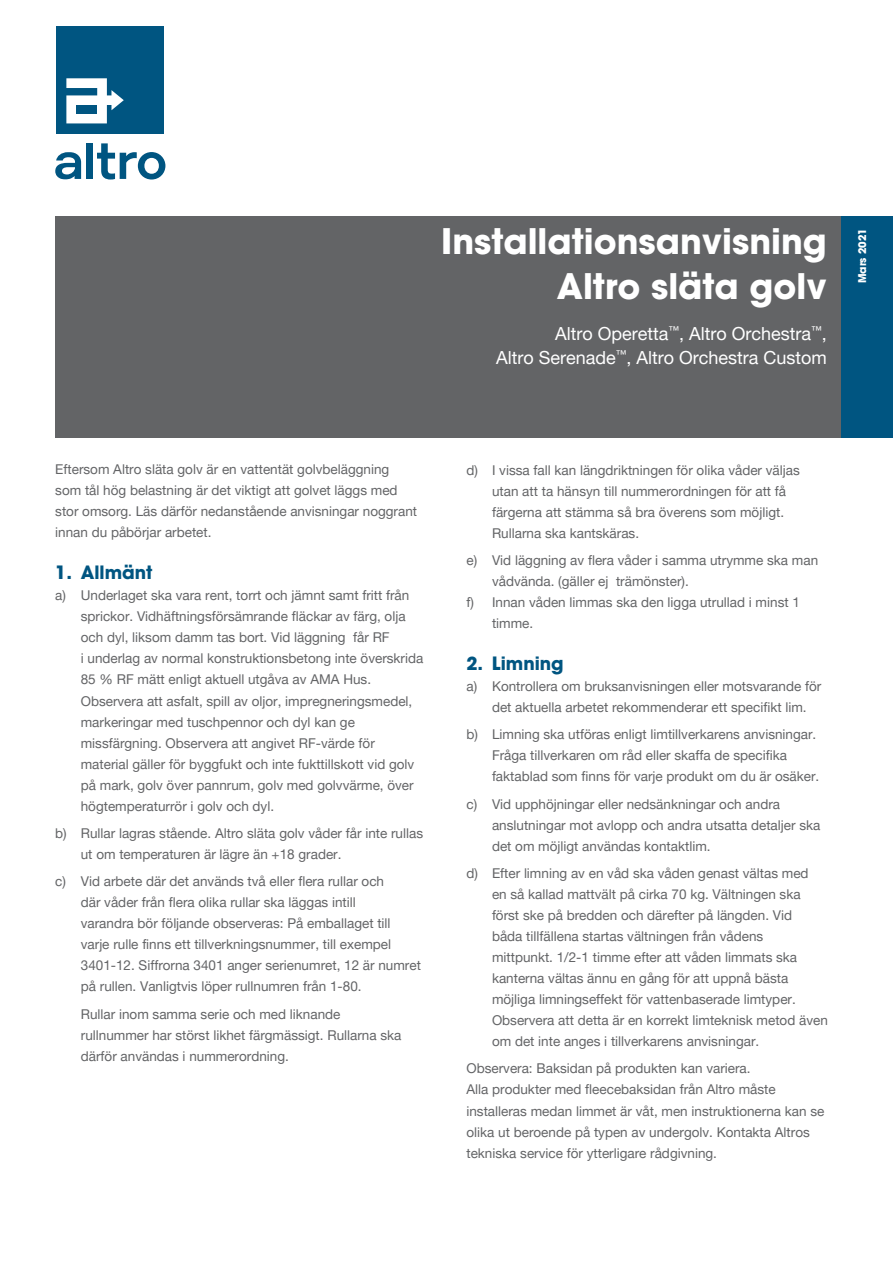
<style>
.page{position:relative;width:893px;height:1263px;background:#fff}
.page>*{position:absolute;margin:0;border:0;box-sizing:border-box;transform-origin:0 0}
.t1{font:700 34.5px/45px "Avant Garde";color:#fff;text-align:right}
.t2{font:18px/24px "Helvetica Neue LT Pro";color:#fff;text-align:right}
.t3{font:700 18px "Avant Garde";color:#005581}
.t4{font:13.5px/21px "Helvetica Neue LT Pro";color:#636466}
.t5{font:700 10.5px "Avant Garde";color:#fff}
</style>
<div class="page">
<div style="left:55px;top:216px;width:787px;height:221px;background:#636466"></div>
<div style="left:842px;top:216px;width:51px;height:221px;background:#005581"></div>
<div style="left:86px;top:143px;width:7px;height:36px;background:#005581"></div>
<svg style="left:55px;top:152px;width:26px;height:27px"></svg>
<svg style="left:97px;top:143px;width:68px;height:37px"></svg>
<div style="left:56px;top:26px;width:108px;height:108px;background:#005581"></div>
<svg style="left:66px;top:78px;width:58px;height:45px"></svg>
<div style="left:76px;top:105px;width:21px;height:9px;background:#005581"></div>
<h1 class="t1" style="left:441px;top:219px;width:387px">Installationsanvisning<br>Altro släta golv</h1>
<h2 class="t2" style="left:496px;top:321px;width:332px">Altro Operetta<sup>™</sup>, Altro Orchestra<sup>™</sup>,<br>Altro Serenade<sup>™</sup>, Altro Orchestra Custom</h2>
<p class="t5" style="left:855px;top:283px;width:57px;rotate:-90deg">Mars 2021</p>
<p class="t4" style="left:55px;top:459px;width:363px">Eftersom Altro släta golv är en vattentät golvbeläggning som tål hög belastning är det viktigt att golvet läggs med stor omsorg. Läs därför nedanstående anvisningar noggrant innan du påbörjar arbetet.</p>
<h2 class="t3" style="left:55px;top:561px;width:99px">1. Allmänt</h2>
<p class="t4" style="left:81px;top:585px;width:344px;text-indent:-26px">a) Underlaget ska vara rent, torrt och jämnt samt fritt från sprickor. Vidhäftningsförsämrande fläckar av färg, olja och dyl, liksom damm tas bort. Vid läggning får RF<br>i underlag av normal konstruktionsbetong inte överskrida 85 % RF mätt enligt aktuell utgåva av AMA Hus.<br>Observera att asfalt, spill av oljor, impregneringsmedel, markeringar med tuschpennor och dyl kan ge missfärgning. Observera att angivet RF-värde för material gäller för byggfukt och inte fukttillskott vid golv på mark, golv över pannrum, golv med golvvärme, över högtemperaturrör i golv och dyl.</p>
<p class="t4" style="left:81px;top:822px;width:344px;text-indent:-26px">b) Rullar lagras stående. Altro släta golv våder får inte rullas ut om temperaturen är lägre än +18 grader.</p>
<p class="t4" style="left:81px;top:871px;width:342px;text-indent:-26px">c) Vid arbete där det används två eller flera rullar och<br>där våder från flera olika rullar ska läggas intill<br>varandra bör följande observeras: På emballaget till varje rulle finns ett tillverkningsnummer, till exempel 3401-12. Siffrorna 3401 anger serienumret, 12 är numret på rullen. Vanligtvis löper rullnumren från 1-80.</p>
<p class="t4" style="left:81px;top:1003px;width:322px">Rullar inom samma serie och med liknande rullnummer har störst likhet färgmässigt. Rullarna ska därför användas i nummerordning.</p>
<p class="t4" style="left:492px;top:459px;width:309px;text-indent:-26px">d) I vissa fall kan längdriktningen för olika våder väljas utan att ta hänsyn till nummerordningen för att få färgerna att stämma så bra överens som möjligt.<br>Rullarna ska kantskäras.</p>
<p class="t4" style="left:466px;top:549px;width:353px">e) Vid läggning av flera våder i samma utrymme ska man</p>
<p class="t4" style="left:492px;top:570px;width:198px">vådvända. (gäller ej trämönster).</p>
<p class="t4" style="left:466px;top:591px;width:335px">f) Innan våden limmas ska den ligga utrullad i minst 1</p>
<p class="t4" style="left:492px;top:612px;width:43px">timme.</p>
<h2 class="t3" style="left:466px;top:651px;width:99px">2. Limning</h2>
<p class="t4" style="left:492px;top:675px;width:331px;text-indent:-26px">a) Kontrollera om bruksanvisningen eller motsvarande för det aktuella arbetet rekommenderar ett specifikt lim.</p>
<p class="t4" style="left:492px;top:724px;width:329px;text-indent:-26px">b) Limning ska utföras enligt limtillverkarens anvisningar.<br>Fråga tillverkaren om råd eller skaffa de specifika faktablad som finns för varje produkt om du är osäker.</p>
<p class="t4" style="left:492px;top:793px;width:330px;text-indent:-26px">c) Vid upphöjningar eller nedsänkningar och andra anslutningar mot avlopp och andra utsatta detaljer ska det om möjligt användas kontaktlim.</p>
<p class="t4" style="left:492px;top:862px;width:337px;text-indent:-26px">d) Efter limning av en våd ska våden genast vältas med<br>en så kallad mattvält på cirka 70 kg. Vältningen ska först ske på bredden och därefter på längden. Vid<br>båda tillfällena startas vältningen från vådens<br>mittpunkt. 1/2-1 timme efter att våden limmats ska kanterna vältas ännu en gång för att uppnå bästa möjliga limningseffekt för vattenbaserade limtyper.<br>Observera att detta är en korrekt limteknisk metod även om det inte anges i tillverkarens anvisningar.</p>
<p class="t4" style="left:466px;top:1058px;width:359px">Observera: Baksidan på produkten kan variera.<br>Alla produkter med fleecebaksidan från Altro måste installeras medan limmet är våt, men instruktionerna kan se olika ut beroende på typen av undergolv. Kontakta Altros tekniska service för ytterligare rådgivning.</p>
</div>
